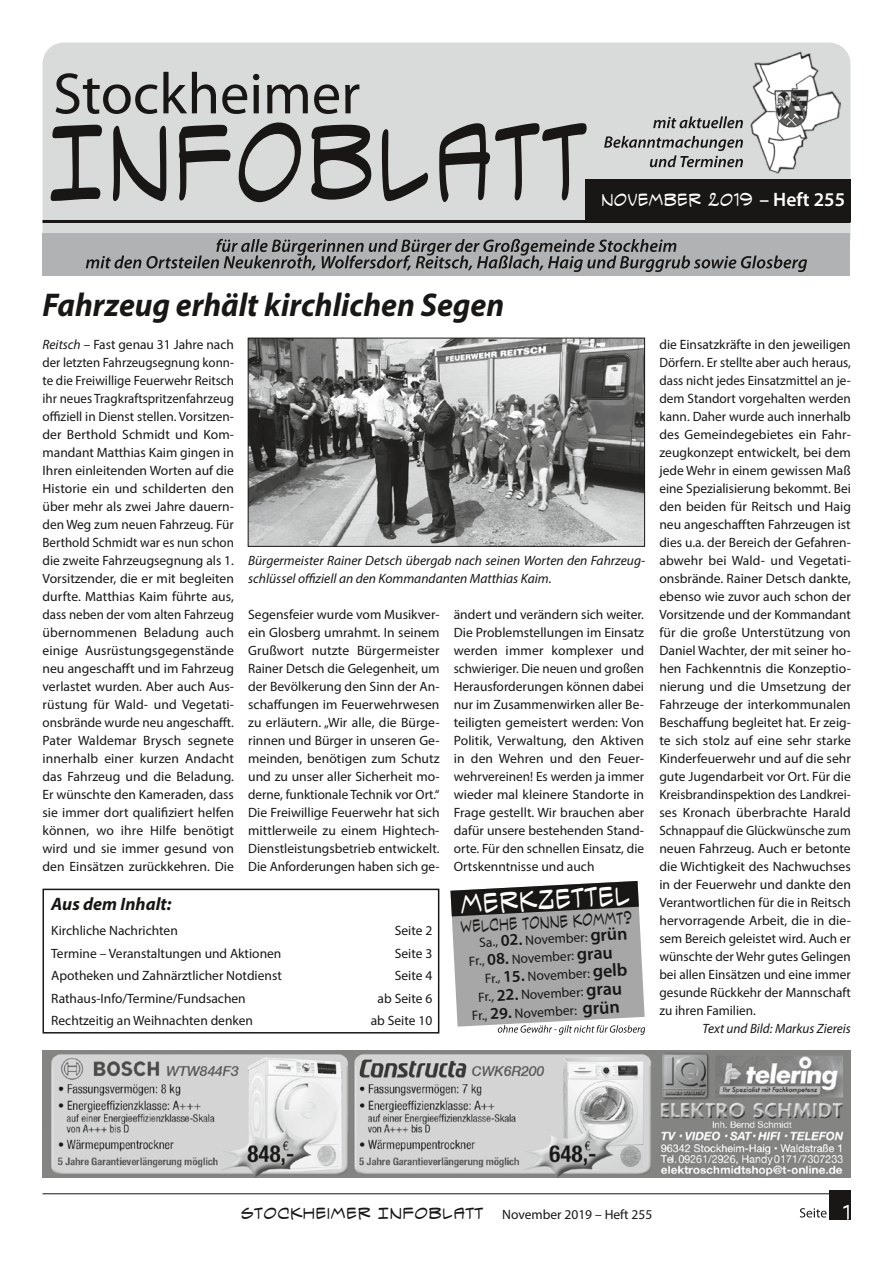
<style>
.page{position:relative;width:893px;height:1263px;background:#fff}
.page>*{position:absolute;margin:0;border:0;box-sizing:border-box;transform-origin:0 0}
.t1{font:italic 700 33px "Myriad Pro";color:#181716;scale:.96 1}
.t2{font:28.5px "Spectre Verde BB";color:#fff;scale:.84 1}
.t3{font:18px "Spectre Verde BB";color:#fff;scale:.9 1}
.t4{font:18px "Spectre Verde BB";color:#181716;scale:.7 1}
.t5{font:italic 700 18px "Myriad Pro";color:#181716}
.t6{font:16.5px "Spectre Verde BB";color:#181716}
.t7{font:13.5px/18px "Myriad Pro";color:#181716;text-align:justify}
.t8{font:italic 13.5px/18px "Myriad Pro";color:#181716}
.s1{font-family:"Myriad Pro";font-weight:600;font-size:19.5px}
.s2{font-style:italic}
.s3{font-weight:600;font-size:16.5px}
.s4{font-weight:600;font-size:18px}
.s5{font-family:"Myriad Pro";font-size:13.5px}
</style>
<div class="page">
<div style="left:43px;top:43px;width:807px;height:216px;background:#d9dada;border-radius:21px"></div>
<div style="left:43px;top:233px;width:807px;height:43px;background:#b1b2b3"></div>
<svg style="left:51px;top:122px;width:536px;height:80px"></svg>
<svg style="left:56px;top:72px;width:303px;height:42px"></svg>
<div style="left:585px;top:179px;width:265px;height:42px;background:#181716"></div>
<svg style="left:604px;top:136px;width:138px;height:31px"></svg>
<svg style="left:653px;top:116px;width:89px;height:12px"></svg>
<img style="left:742px;top:51px;width:98px;height:122px">
<hr style="left:43px;top:220px;width:807px;height:3px;background:#181716">
<hr style="left:43px;top:1193px;width:807px;height:1px;background:#181716">
<div style="left:829px;top:1190px;width:21px;height:30px;background:#181716"></div>
<svg style="left:800px;top:1208px;width:27px;height:9px"></svg>
<svg style="left:86px;top:239px;width:721px;height:33px"></svg>
<div style="left:43px;top:889px;width:396px;height:144px;border:2px solid #181716"></div>
<svg style="left:450px;top:881px;width:195px;height:154px;background:#9a9a9b"></svg>
<svg style="left:843px;top:1205px;width:6px;height:15px"></svg>
<img style="left:250px;top:340px;width:393px;height:205px">
<div style="left:248px;top:338px;width:397px;height:209px;border:1px solid #181716"></div>
<img style="left:43px;top:1050px;width:807px;height:128px">
<h1 class="t1" style="left:42px;top:283px;width:483px">Fahrzeug erhält kirchlichen Segen</h1>
<h3 class="t3" style="left:601px;top:191px;width:273px">NOVEMBER 2019 <span class="s1">– Heft 255</span></h3>
<p class="t7" style="left:43px;top:335px;width:193px"><span class="s2">Reitsch</span> – Fast genau 31 Jahre nach der letzten Fahrzeugsegnung konn&shy;te die Freiwillige Feuerwehr Reitsch ihr neues Tragkraftspritzenfahrzeug offiziell in Dienst stellen. Vorsitzen&shy;der Berthold Schmidt und Kom&shy;mandant Matthias Kaim gingen in Ihren einleitenden Worten auf die Historie ein und schilderten den über mehr als zwei Jahre dauern&shy;den Weg zum neuen Fahrzeug. Für Berthold Schmidt war es nun schon die zweite Fahrzeugsegnung als 1.<br>Vorsitzender, die er mit begleiten durfte. Matthias Kaim führte aus, dass neben der vom alten Fahrzeug übernommenen Beladung auch einige Ausrüstungsgegenstände neu angeschafft und im Fahrzeug verlastet wurden. Aber auch Aus&shy;rüstung für Wald- und Vegetati&shy;onsbrände wurde neu angeschafft.<br>Pater Waldemar Brysch segnete innerhalb einer kurzen Andacht das Fahrzeug und die Beladung.<br>Er wünschte den Kameraden, dass sie immer dort qualifiziert helfen können, wo ihre Hilfe benötigt wird und sie immer gesund von den Einsätzen zurückkehren. Die</p>
<p class="t8" style="left:248px;top:551px;width:399px">Bürgermeister Rainer Detsch übergab nach seinen Worten den Fahrzeug&shy;schlüssel offiziell an den Kommandanten Matthias Kaim.</p>
<p class="t7" style="left:248px;top:605px;width:193px">Segensfeier wurde vom Musikver&shy;ein Glosberg umrahmt. In seinem Grußwort nutzte Bürgermeister Rainer Detsch die Gelegenheit, um der Bevölkerung den Sinn der An&shy;schaffungen im Feuerwehrwesen zu erläutern. „Wir alle, die Bürge&shy;rinnen und Bürger in unseren Ge&shy;meinden, benötigen zum Schutz und zu unser aller Sicherheit mo&shy;derne, funktionale Technik vor Ort.“ Die Freiwillige Feuerwehr hat sich mittlerweile zu einem Hightech-Dienstleistungsbetrieb entwickelt.<br>Die Anforderungen haben sich ge-</p>
<p class="t7" style="left:454px;top:605px;width:192px">ändert und verändern sich weiter.<br>Die Problemstellungen im Einsatz werden immer komplexer und schwieriger. Die neuen und großen Herausforderungen können dabei nur im Zusammenwirken aller Be&shy;teiligten gemeistert werden: Von Politik, Verwaltung, den Aktiven in den Wehren und den Feuer&shy;wehrvereinen! Es werden ja immer wieder mal kleinere Standorte in Frage gestellt. Wir brauchen aber dafür unsere bestehenden Stand&shy;orte. Für den schnellen Einsatz, die Ortskenntnisse und auch</p>
<h3 class="t5" style="left:51px;top:892px;width:122px">Aus dem Inhalt:</h3>
<h2 class="t2" style="left:459px;top:889px;width:204px;rotate:-3deg">MERKZETTEL</h2>
<p class="t7" style="left:51px;top:921px;width:128px">Kirchliche Nachrichten</p>
<p class="t7" style="left:395px;top:921px;width:39px">Seite 2</p>
<p class="t7" style="left:51px;top:944px;width:232px">Termine – Veranstaltungen und Aktionen</p>
<p class="t7" style="left:395px;top:944px;width:39px">Seite 3</p>
<p class="t7" style="left:51px;top:966px;width:232px">Apotheken und Zahnärztlicher Notdienst</p>
<p class="t7" style="left:395px;top:966px;width:39px">Seite 4</p>
<p class="t7" style="left:51px;top:989px;width:196px">Rathaus-Info/Termine/Fundsachen</p>
<p class="t7" style="left:378px;top:989px;width:56px">ab Seite 6</p>
<p class="t7" style="left:51px;top:1011px;width:203px">Rechtzeitig an Weihnachten denken</p>
<p class="t7" style="left:371px;top:1011px;width:63px">ab Seite 10</p>
<h3 class="t4" style="left:460px;top:917px;width:246px;rotate:-3deg">WELCHE TONNE KOMMT?</h3>
<p class="t7" style="left:468px;top:934px;width:161px;text-indent:11px;rotate:-3deg">Sa., <span class="s3">02.</span> November: <span class="s4">grün<br></span>Fr., <span class="s3">08.</span> November: <span class="s4">grau</span></p>
<p class="t7" style="left:484px;top:969px;width:144px;rotate:-3deg">Fr., <span class="s3">15.</span> November: <span class="s4">gelb</span></p>
<p class="t7" style="left:478px;top:988px;width:145px;rotate:-3deg">Fr., <span class="s3">22.</span> November: <span class="s4">grau</span></p>
<p class="t7" style="left:471px;top:1006px;width:150px;rotate:-3deg">Fr., <span class="s3">29.</span> November: <span class="s4">grün</span></p>
<p class="t7" style="left:659px;top:335px;width:193px">die Einsatzkräfte in den jeweiligen Dörfern. Er stellte aber auch heraus, dass nicht jedes Einsatzmittel an je&shy;dem Standort vorgehalten werden kann. Daher wurde auch innerhalb des Gemeindegebietes ein Fahr&shy;zeugkonzept entwickelt, bei dem jede Wehr in einem gewissen Maß eine Spezialisierung bekommt. Bei den beiden für Reitsch und Haig neu angeschafften Fahrzeugen ist dies u.a. der Bereich der Gefahren&shy;abwehr bei Wald- und Vegetati&shy;onsbrände. Rainer Detsch dankte, ebenso wie zuvor auch schon der Vorsitzende und der Kommandant für die große Unterstützung von Daniel Wachter, der mit seiner ho&shy;hen Fachkenntnis die Konzeptio&shy;nierung und die Umsetzung der Fahrzeuge der interkommunalen Beschaffung begleitet hat. Er zeig&shy;te sich stolz auf eine sehr starke Kinderfeuerwehr und auf die sehr gute Jugendarbeit vor Ort. Für die Kreisbrandinspektion des Landkrei&shy;ses Kronach überbrachte Harald Schnappauf die Glückwünsche zum neuen Fahrzeug. Auch er betonte die Wichtigkeit des Nachwuchses in der Feuerwehr und dankte den Verantwortlichen für die in Reitsch hervorragende Arbeit, die in die&shy;sem Bereich geleistet wird. Auch er wünschte der Wehr gutes Gelingen bei allen Einsätzen und eine immer gesunde Rückkehr der Mannschaft zu ihren Familien.</p>
<p class="t8" style="left:703px;top:1019px;width:150px">Text und Bild: Markus Ziereis</p>
<p class="t6" style="left:240px;top:1205px;width:413px">STOCKHEIMER INFOBLATT <span class="s5">November 2019 – Heft 255</span></p>
</div>
